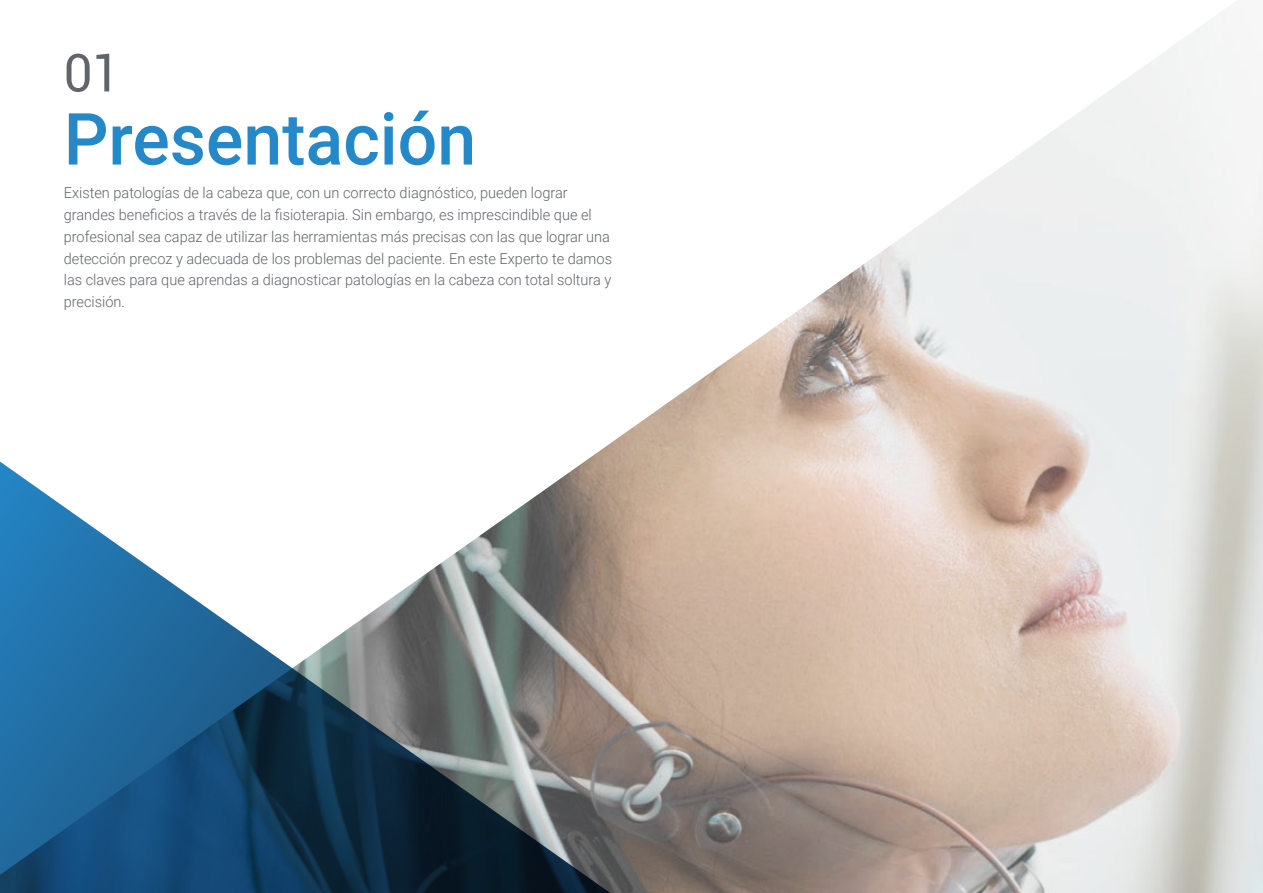
<style>
.page{position:relative;width:1263px;height:893px;background:#fff}
.page>*{position:absolute;margin:0;border:0;box-sizing:border-box;transform-origin:0 0}
.t1{font:500 72px "Roboto";color:#2488c9}
.t2{font:52.5px "Roboto";color:#61646a}
.t3{font:300 15px/21.8px "Roboto";color:#61646a}
</style>
<div class="page">
<img style="left:607px;top:17px;width:656px;height:876px">
<svg style="left:0;top:446px;width:640px;height:447px"></svg>
<h2 class="t2" style="left:64px;top:36px;width:58px">01</h2>
<h1 class="t1" style="left:64px;top:89px;width:414px">Presentación</h1>
<p class="t3" style="left:64px;top:182px;width:550px">Existen patologías de la cabeza que, con un correcto diagnóstico, pueden lograr grandes beneficios a través de la fisioterapia. Sin embargo, es imprescindible que el profesional sea capaz de utilizar las herramientas más precisas con las que lograr una detección precoz y adecuada de los problemas del paciente. En este Experto te damos las claves para que aprendas a diagnosticar patologías en la cabeza con total soltura y precisión.</p>
</div>
